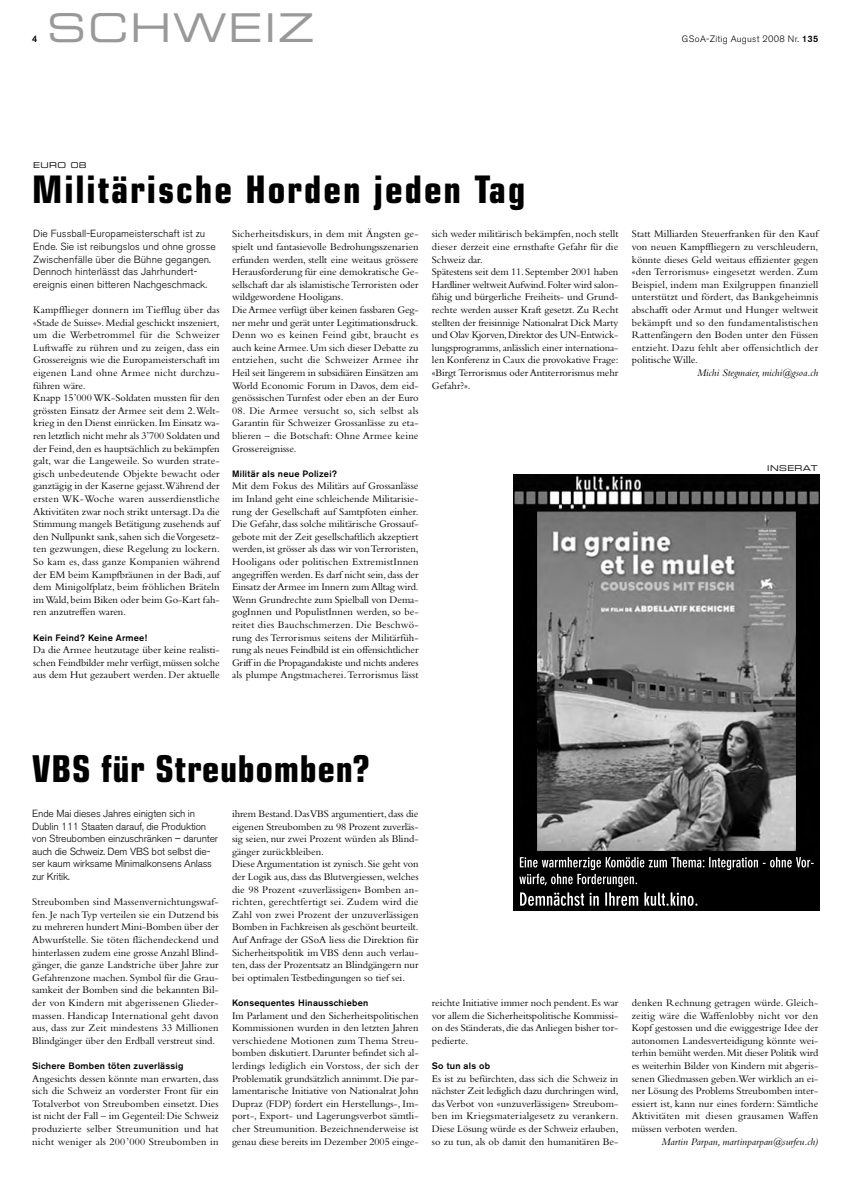
<style>
.page{position:relative;width:842px;height:1191px;background:#fff}
.page>*{position:absolute;margin:0;border:0;box-sizing:border-box;transform-origin:0 0}
.t1{font:39.7px "Eurostile Extended Two";letter-spacing:.05em;color:#999}
.t2{font:700 condensed 38px "Eurostile";letter-spacing:.05em;color:#000}
.t3{font:700 condensed 37px "Eurostile";letter-spacing:.02em;color:#000}
.t4{font:10.5px/12.6px "Bembo";color:#000;text-align:justify}
.t5{font:italic 10.5px "Bembo";color:#000}
.t6{font:300 10.3px/12.6px "Akzidenz Grotesk BE";letter-spacing:-.015em;color:#000}
.t7{font:300 10.3px/12.6px "Akzidenz Grotesk BE";letter-spacing:.005em;color:#000}
.t8{font:500 9.2px "Akzidenz Grotesk BE";letter-spacing:.03em;color:#000}
.t9{font:300 9.2px "Akzidenz Grotesk BE";letter-spacing:.03em;color:#000}
.t10{font:8px "Eurostile Extended Two";letter-spacing:.05em;color:#000}
.s1{font-weight:500}
</style>
<div class="page">
<img style="left:513px;top:474px;width:306px;height:437px">
<img style="left:520px;top:857px;width:51px;height:11px">
<img style="left:709px;top:857px;width:32px;height:13px">
<img style="left:519px;top:874px;width:47px;height:11px">
<img style="left:520px;top:892px;width:44px;height:14px">
<h1 class="t1" style="left:47px;top:13px;width:269px">SCHWEIZ</h1>
<p class="t8" style="left:32px;top:36px;width:7px">4</p>
<p class="t9" style="left:682px;top:35px;width:138px">GSoA-Zitig August 2008 Nr. <span class="s1">135</span></p>
<p class="t10" style="left:33px;top:162px;width:55px">EURO 08</p>
<h2 class="t2" style="left:32px;top:175px;width:495px">Militärische Horden jeden Tag</h2>
<p class="t7" style="left:33px;top:229px;width:184px">Die Fussball-Europameisterschaft ist zu Ende. Sie ist reibungslos und ohne grosse Zwischenfälle über die Bühne gegangen.<br>Dennoch hinterlässt das Jahrhundert&shy;ereignis einen bitteren Nachgeschmack.</p>
<p class="t4" style="left:33px;top:304px;width:188px;text-align:left">Kampfflieger donnern im Tiefflug über das «Stade de Suisse».Medial geschickt inszeniert, um die Werbetrommel für die Schweizer Luftwaffe zu rühren und zu zeigen, dass ein Grossereignis wie die Europameisterschaft im eigenen Land ohne Armee nicht durchzu&shy;führen wäre.<br>Knapp 15’000 WK-Soldaten mussten für den grössten Einsatz der Armee seit dem 2.Welt&shy;krieg in den Dienst einrücken.Im Einsatz wa&shy;ren letztlich nicht mehr als 3’700 Soldaten und der Feind,den es hauptsächlich zu bekämpfen galt, war die Langeweile. So wurden strate&shy;gisch unbedeutende Objekte bewacht oder ganztägig in der Kaserne gejasst.Während der ersten WK-Woche waren ausserdienstliche Aktivitäten zwar noch strikt untersagt.Da die Stimmung mangels Betätigung zusehends auf den Nullpunkt sank,sahen sich die Vorgesetz&shy;ten gezwungen, diese Regelung zu lockern.<br>So kam es, dass ganze Kompanien während der EM beim Kampfbräunen in der Badi, auf dem Minigolfplatz, beim fröhlichen Bräteln im Wald,beim Biken oder beim Go-Kart fah&shy;ren anzutreffen waren.</p>
<p class="t8" style="left:33px;top:634px;width:115px">Kein Feind? Keine Armee!</p>
<p class="t4" style="left:33px;top:645px;width:188px">Da die Armee heutzutage über keine realisti&shy;schen Feindbilder mehr verfügt,müssen solche aus dem Hut gezaubert werden. Der aktuelle</p>
<p class="t4" style="left:232px;top:229px;width:188px;text-align:left">Sicherheitsdiskurs, in dem mit Ängsten ge&shy;spielt und fantasievolle Bedrohungsszenarien erfunden werden, stellt eine weitaus grössere Herausforderung für eine demokratische Ge&shy;sellschaft dar als islamistische Terroristen oder wildgewordene Hooligans.<br>Die Armee verfügt über keinen fassbaren Geg&shy;ner mehr und gerät unter Legitimationsdruck.<br>Denn wo es keinen Feind gibt, braucht es auch keine Armee.Um sich dieser Debatte zu entziehen, sucht die Schweizer Armee ihr Heil seit längerem in subsidiären Einsätzen am World Economic Forum in Davos, dem eid&shy;genössischen Turnfest oder eben an der Euro</p>
<p class="t4" style="left:232px;top:405px;width:188px">08. Die Armee versucht so, sich selbst als Garantin für Schweizer Grossanlässe zu eta&shy;blieren – die Botschaft: Ohne Armee keine Grossereignisse.</p>
<p class="t8" style="left:232px;top:470px;width:107px">Militär als neue Polizei?</p>
<p class="t4" style="left:232px;top:481px;width:188px">Mit dem Fokus des Militärs auf Grossanlässe im Inland geht eine schleichende Militarisie&shy;rung der Gesellschaft auf Samtpfoten einher.<br>Die Gefahr, dass solche militärische Grossauf&shy;gebote mit der Zeit gesellschaftlich akzeptiert werden,ist grösser als dass wir von Terroristen, Hooligans oder politischen ExtremistInnen angegriffen werden.Es darf nicht sein,dass der Einsatz der Armee im Innern zum Alltag wird.<br>Wenn Grundrechte zum Spielball von Dema&shy;gogInnen und PopulistInnen werden, so be&shy;reitet dies Bauchschmerzen. Die Beschwö&shy;rung des Terrorismus seitens der Militärfüh&shy;rung als neues Feindbild ist ein offensichtlicher Griff in die Propagandakiste und nichts anderes als plumpe Angstmacherei.Terrorismus lässt</p>
<p class="t4" style="left:432px;top:229px;width:188px;text-align:left">sich weder militärisch bekämpfen, noch stellt dieser derzeit eine ernsthafte Gefahr für die Schweiz dar.<br>Spätestens seit dem 11.September 2001 haben Hardliner weltweit Aufwind.Folter wird salon&shy;fähig und bürgerliche Freiheits- und Grund&shy;rechte werden ausser Kraft gesetzt. Zu Recht stellten der freisinnige Nationalrat Dick Marty und Olav Kjorven,Direktor des UN-Entwick&shy;lungsprogramms,anlässlich einer internationa&shy;len Konferenz in Caux die provokative Frage: «Birgt Terrorismus oder Antiterrorismus mehr Gefahr?».</p>
<p class="t4" style="left:632px;top:229px;width:188px">Statt Milliarden Steuerfranken für den Kauf von neuen Kampffliegern zu verschleudern, könnte dieses Geld weitaus effizienter gegen «den Terrorismus» eingesetzt werden. Zum Beispiel, indem man Exilgruppen finanziell unterstützt und fördert, das Bankgeheimnis abschafft oder Armut und Hunger weltweit bekämpft und so den fundamentalistischen Rattenfängern den Boden unter den Füssen entzieht. Dazu fehlt aber offensichtlich der politische Wille.</p>
<p class="t5" style="left:697px;top:369px;width:122px">Michi Stegmaier, michi@gsoa.ch</p>
<p class="t10" style="left:767px;top:465px;width:52px">INSERAT</p>
<h3 class="t3" style="left:32px;top:755px;width:339px">VBS für Streubomben?</h3>
<p class="t6" style="left:32px;top:808px;width:187px">Ende Mai dieses Jahres einigten sich in Dublin 111 Staaten darauf, die Produktion von Streubomben einzuschränken – darunter auch die Schweiz. Dem VBS bot selbst die&shy;ser kaum wirksame Minimalkonsens Anlass zur Kritik.</p>
<p class="t4" style="left:232px;top:808px;width:188px;text-align:left">ihrem Bestand.Das VBS argumentiert,dass die eigenen Streubomben zu 98 Prozent zuverläs&shy;sig seien, nur zwei Prozent würden als Blind&shy;gänger zurückbleiben.<br>Diese Argumentation ist zynisch.Sie geht von der Logik aus,dass das Blutvergiessen,welches die 98 Prozent «zuverlässigen» Bomben an&shy;richten, gerechtfertigt sei. Zudem wird die Zahl von zwei Prozent der unzuverlässigen Bomben in Fachkreisen als geschönt beurteilt.<br>Auf Anfrage der GSoA liess die Direktion für Sicherheitspolitik im VBS denn auch verlau&shy;ten, dass der Prozentsatz an Blindgängern nur bei optimalen Testbedingungen so tief sei.</p>
<p class="t8" style="left:232px;top:999px;width:138px">Konsequentes Hinausschieben</p>
<p class="t4" style="left:232px;top:1010px;width:188px">Im Parlament und den Sicherheitspolitischen Kommissionen wurden in den letzten Jahren verschiedene Motionen zum Thema Streu&shy;bomben diskutiert. Darunter befindet sich al&shy;lerdings lediglich ein Vorstoss, der sich der Problematik grundsätzlich annimmt.Die par&shy;lamentarische Initiative von Nationalrat John Dupraz (FDP) fordert ein Herstellungs-, Im&shy;port-, Export- und Lagerungsverbot sämtli&shy;cher Streumunition. Bezeichnenderweise ist genau diese bereits im Dezember 2005 einge-</p>
<p class="t4" style="left:32px;top:897px;width:188px">Streubomben sind Massenvernichtungswaf&shy;fen. Je nach Typ verteilen sie ein Dutzend bis zu mehreren hundert Mini-Bomben über der Abwurfstelle. Sie töten flächendeckend und hinterlassen zudem eine grosse Anzahl Blind&shy;gänger, die ganze Landstriche über Jahre zur Gefahrenzone machen. Symbol für die Grau&shy;samkeit der Bomben sind die bekannten Bil&shy;der von Kindern mit abgerissenen Glieder&shy;massen. Handicap International geht davon aus, dass zur Zeit mindestens 33 Millionen Blindgänger über den Erdball verstreut sind.</p>
<p class="t8" style="left:32px;top:1062px;width:153px">Sichere Bomben töten zuverlässig</p>
<p class="t4" style="left:32px;top:1073px;width:188px">Angesichts dessen könnte man erwarten, dass sich die Schweiz an vorderster Front für ein Totalverbot von Streubomben einsetzt. Dies ist nicht der Fall – im Gegenteil: Die Schweiz produzierte selber Streumunition und hat nicht weniger als 200’000 Streubomben in</p>
<p class="t4" style="left:432px;top:997px;width:188px">reichte Initiative immer noch pendent.Es war vor allem die Sicherheitspolitische Kommissi&shy;on des Ständerats,die das Anliegen bisher tor&shy;pedierte.</p>
<p class="t8" style="left:432px;top:1062px;width:60px">So tun als ob</p>
<p class="t4" style="left:432px;top:1073px;width:188px">Es ist zu befürchten, dass sich die Schweiz in nächster Zeit lediglich dazu durchringen wird, das Verbot von «unzuverlässigen» Streubom&shy;ben im Kriegsmaterialgesetz zu verankern.<br>Diese Lösung würde es der Schweiz erlauben, so zu tun, als ob damit den humanitären Be-</p>
<p class="t4" style="left:632px;top:997px;width:188px">denken Rechnung getragen würde. Gleich&shy;zeitig wäre die Waffenlobby nicht vor den Kopf gestossen und die ewiggestrige Idee der autonomen Landesverteidigung könnte wei&shy;terhin bemüht werden.Mit dieser Politik wird es weiterhin Bilder von Kindern mit abgeris&shy;senen Gliedmassen geben.Wer wirklich an ei&shy;ner Lösung des Problems Streubomben inter&shy;essiert ist, kann nur eines fordern: Sämtliche Aktivitäten mit diesen grausamen Waffen müssen verboten werden.</p>
<p class="t5" style="left:662px;top:1138px;width:158px">Martin Parpan, martinparpan@surfeu.ch)</p>
</div>
